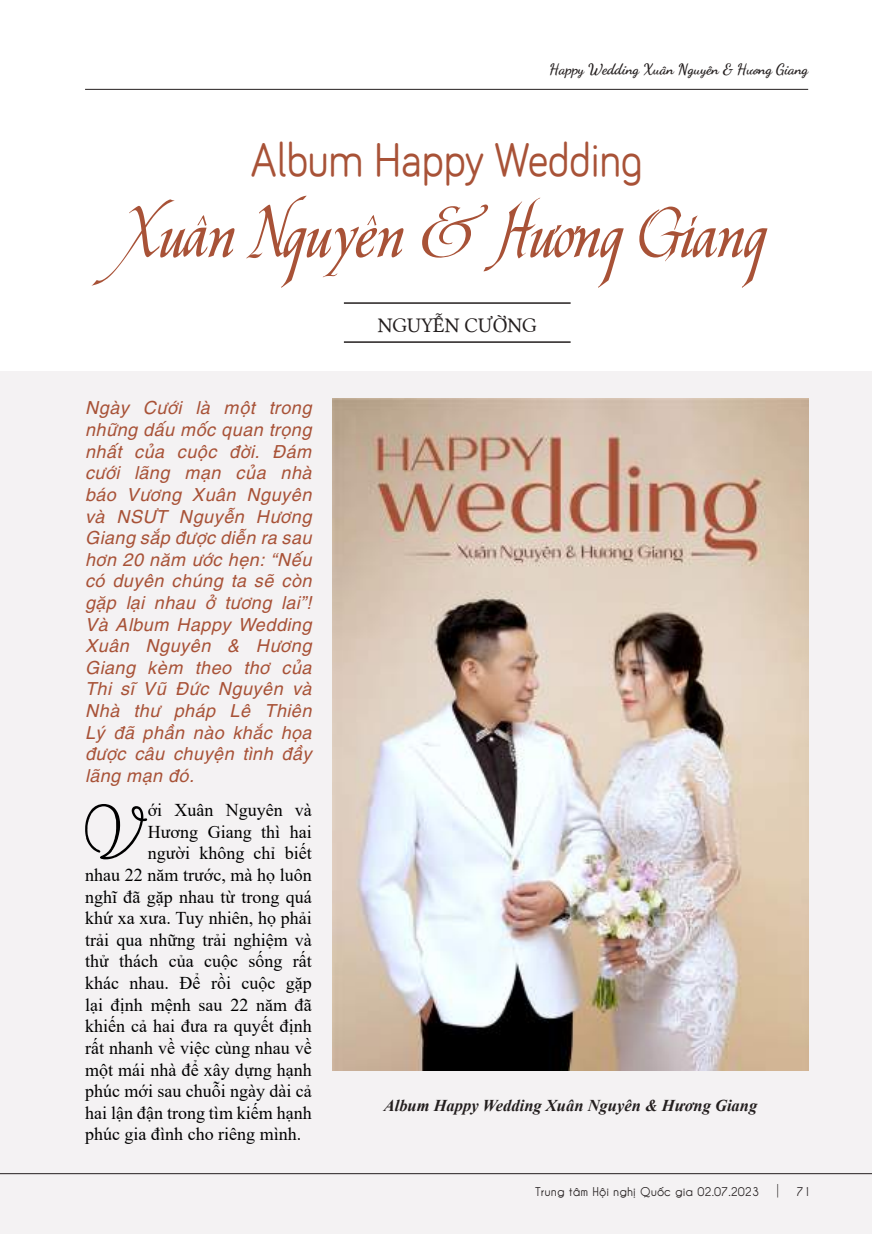
<style>
.page{position:relative;width:872px;height:1234px;background:#fff}
.page>*{position:absolute;margin:0;border:0;box-sizing:border-box;transform-origin:0 0}
.t1{font:81.9px "SVN Reliant";color:#000}
.t2{font:63px "UTM Pierre";color:#a85237;scale:.9 1}
.t3{font:48px "SVN Bariol";color:#a85237;scale:.9 1}
.t4{font:21px "SVN Linux Libertine";color:#241f1f}
.t5{font:18px "Times New Roman";color:#000}
.t6{font:italic 18px/21.6px "UTM Helve";color:#a85237;text-align:justify}
.t7{font:italic 700 16.5px "Times New Roman";color:#241f1f}
.t8{font:15px "SVN Dancing Script";color:#241f1f}
.t9{font:12px "UTM Caviar";color:#241f1f}
</style>
<div class="page">
<div style="left:0;top:372px;width:872px;height:861px;background:#f4f2f3"></div>
<hr style="left:344px;top:302px;width:226px;height:2px;background:#241f1f">
<hr style="left:344px;top:341px;width:226px;height:2px;background:#241f1f">
<img style="left:333px;top:398px;width:475px;height:672px">
<hr style="left:0;top:1172px;width:872px;height:1px;background:#241f1f">
<hr style="left:85px;top:89px;width:723px;height:1px;background:#241f1f">
<p class="t8" style="left:549px;top:58px;width:260px">Happy Wedding Xuân Nguyên &amp; Hương Giang</p>
<h3 class="t3" style="left:250px;top:127px;width:437px">Album Happy Wedding</h3>
<h2 class="t2" style="left:125px;top:198px;width:717px">Xuân Nguyên &amp; Hương Giang</h2>
<p class="t6" style="left:85px;top:395px;width:228px">Ngày Cưới là một trong những dấu mốc quan trọng nhất của cuộc đời. Đám cưới lãng mạn của nhà báo Vương Xuân Nguyên và NSƯT Nguyễn Hương Giang sắp được diễn ra sau hơn 20 năm ước hẹn: “Nếu có duyên chúng ta sẽ còn gặp lại nhau ở tương lai”!<br>Và Album Happy Wedding Xuân Nguyên &amp; Hương Giang kèm theo thơ của Thi sĩ Vũ Đức Nguyên và Nhà thư pháp Lê Thiên Lý đã phần nào khắc họa được câu chuyện tình đầy lãng mạn đó.</p>
<h1 class="t1" style="left:84px;top:779px;width:65px">V</h1>
<p class="t5" style="left:148px;top:797px;width:166px">ới Xuân Nguyên và</p>
<p class="t5" style="left:148px;top:818px;width:166px">Hương Giang thì hai</p>
<p class="t5" style="left:148px;top:840px;width:166px">người không chỉ biết</p>
<p class="t5" style="left:85px;top:862px;width:228px">nhau 22 năm trước, mà họ luôn</p>
<p class="t5" style="left:85px;top:883px;width:228px">nghĩ đã gặp nhau từ trong quá</p>
<p class="t5" style="left:85px;top:905px;width:228px">khứ xa xưa. Tuy nhiên, họ phải</p>
<p class="t5" style="left:85px;top:926px;width:228px">trải qua những trải nghiệm và</p>
<p class="t5" style="left:85px;top:948px;width:228px">thử thách của cuộc sống rất</p>
<p class="t5" style="left:85px;top:970px;width:228px">khác nhau. Để rồi cuộc gặp</p>
<p class="t5" style="left:85px;top:991px;width:228px">lại định mệnh sau 22 năm đã</p>
<p class="t5" style="left:85px;top:1013px;width:228px">khiến cả hai đưa ra quyết định</p>
<p class="t5" style="left:85px;top:1034px;width:228px">rất nhanh về việc cùng nhau về</p>
<p class="t5" style="left:85px;top:1056px;width:228px">một mái nhà để xây dựng hạnh</p>
<p class="t5" style="left:85px;top:1078px;width:228px">phúc mới sau chuỗi ngày dài cả</p>
<p class="t5" style="left:85px;top:1099px;width:228px">hai lận đận trong tìm kiếm hạnh</p>
<p class="t5" style="left:85px;top:1121px;width:217px">phúc gia đình cho riêng mình.</p>
<p class="t4" style="left:378px;top:309px;width:160px">NGUYỄN CƯỜNG</p>
<p class="t7" style="left:384px;top:1093px;width:375px">Album Happy Wedding Xuân Nguyên &amp; Hương Giang</p>
<p class="t9" style="left:535px;top:1182px;width:225px">Trung tâm Hội nghị Quốc gia 02.07.2023</p>
<p class="t9" style="left:796px;top:1182px;width:16px">71</p>
</div>
